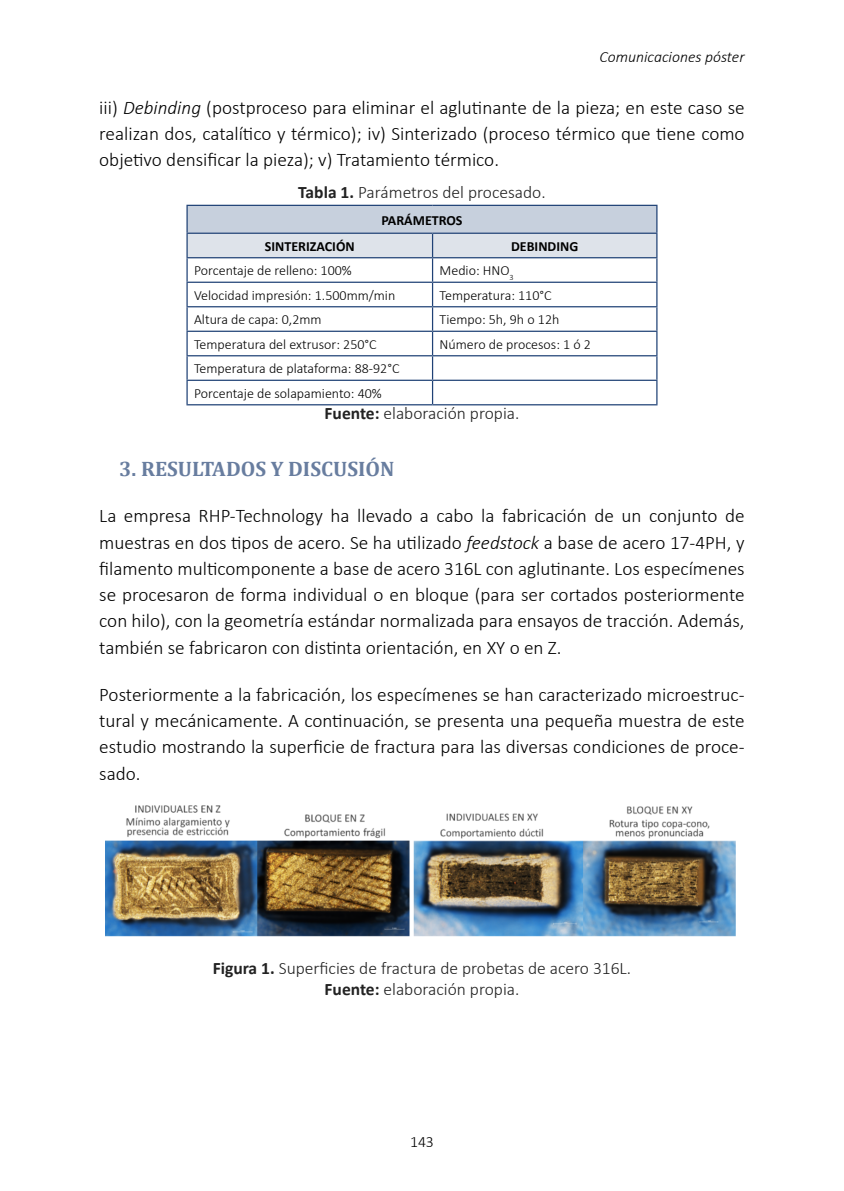
<style>
.page{position:relative;width:844px;height:1191px;background:#fff}
.page>*{position:absolute;margin:0;border:0;box-sizing:border-box;transform-origin:0 0}
.t1{font:700 21px "Cambria";color:#687d9f}
.t2{font:300 19.25px/26.2px "Calibri";color:#000;text-align:justify}
.t3{font:300 17.5px/21px "Calibri";color:#222;text-align:center}
.t4{font:italic 300 15.75px "Calibri";color:#000}
.t5{font:300 15.75px "Calibri";color:#000}
.t6{font:300 14px/24.5px "Calibri";color:#000}
.t7{font:700 14px "Calibri";color:#000}
.s1{font-style:italic}
.s2{font-weight:700}
</style>
<div class="page">
<hr style="left:186px;top:205px;width:246px;height:1px;background:#204276">
<hr style="left:186px;top:206px;width:2px;height:27px;background:#204276">
<hr style="left:432px;top:205px;width:225px;height:1px;background:#204276">
<hr style="left:186px;top:233px;width:246px;height:1px;background:#204276">
<hr style="left:186px;top:234px;width:2px;height:23px;background:#204276">
<hr style="left:186px;top:257px;width:246px;height:1px;background:#204276">
<hr style="left:186px;top:258px;width:2px;height:24px;background:#204276">
<hr style="left:186px;top:282px;width:246px;height:1px;background:#204276">
<hr style="left:186px;top:283px;width:2px;height:23px;background:#204276">
<hr style="left:186px;top:306px;width:246px;height:1px;background:#204276">
<hr style="left:186px;top:307px;width:2px;height:24px;background:#204276">
<hr style="left:186px;top:331px;width:246px;height:1px;background:#204276">
<hr style="left:186px;top:332px;width:2px;height:23px;background:#204276">
<hr style="left:186px;top:355px;width:246px;height:1px;background:#204276">
<hr style="left:186px;top:356px;width:2px;height:24px;background:#204276">
<hr style="left:186px;top:380px;width:246px;height:1px;background:#204276">
<hr style="left:186px;top:381px;width:2px;height:23px;background:#204276">
<svg style="left:187px;top:206px;width:470px;height:198px"></svg>
<hr style="left:186px;top:404px;width:246px;height:1px;background:#204276">
<hr style="left:432px;top:404px;width:225px;height:1px;background:#204276">
<img style="left:105px;top:805px;width:631px;height:132px">
<p class="t4" style="left:599px;top:47px;width:147px">Comunicaciones póster</p>
<p class="t2" style="left:99px;top:94px;width:646px">iii) <span class="s1">Debinding</span> (postproceso para eliminar el aglutinante de la pieza; en este caso se realizan dos, catalítico y térmico); iv) Sinterizado (proceso térmico que tiene como objetivo densificar la pieza); v) Tratamiento térmico.</p>
<p class="t3" style="left:298px;top:181px;width:249px"><span class="s2">Tabla 1.</span> Parámetros del procesado.</p>
<p class="t7" style="left:381px;top:210px;width:83px">PARÁMETROS</p>
<p class="t7" style="left:265px;top:236px;width:91px">SINTERIZACIÓN</p>
<p class="t7" style="left:511px;top:236px;width:69px">DEBINDING</p>
<p class="t6" style="left:194px;top:258px;width:159px">Porcentaje de relleno: 100%</p>
<p class="t6" style="left:439px;top:258px;width:76px">Medio: HNO<sub>3</sub></p>
<p class="t6" style="left:194px;top:283px;width:203px">Velocidad impresión: 1.500mm/min</p>
<p class="t6" style="left:439px;top:283px;width:114px">Temperatura: 110°C</p>
<p class="t6" style="left:194px;top:307px;width:129px">Altura de capa: 0,2mm</p>
<p class="t6" style="left:439px;top:307px;width:121px">Tiempo: 5h, 9h o 12h</p>
<p class="t6" style="left:194px;top:332px;width:184px">Temperatura del extrusor: 250°C</p>
<p class="t6" style="left:439px;top:332px;width:153px">Número de procesos: 1 ó 2</p>
<p class="t6" style="left:194px;top:356px;width:207px">Temperatura de plataforma: 88-92°C<br>Porcentaje de solapamiento: 40%</p>
<p class="t3" style="left:324px;top:403px;width:196px"><span class="s2">Fuente:</span> elaboración propia.</p>
<p class="t1" style="left:119px;top:453px;width:277px">3. RESULTADOS Y DISCUSIÓN</p>
<p class="t2" style="left:99px;top:502px;width:646px">La empresa RHP-Technology ha llevado a cabo la fabricación de un conjunto de muestras en dos tipos de acero. Se ha utilizado <span class="s1">feedstock</span> a base de acero 17-4PH, y filamento multicomponente a base de acero 316L con aglutinante. Los especímenes se procesaron de forma individual o en bloque (para ser cortados posteriormente con hilo), con la geometría estándar normalizada para ensayos de tracción. Además, también se fabricaron con distinta orientación, en XY o en Z.</p>
<p class="t2" style="left:99px;top:681px;width:646px">Posteriormente a la fabricación, los especímenes se han caracterizado microestruc&shy;tural y mecánicamente. A continuación, se presenta una pequeña muestra de este estudio mostrando la superficie de fractura para las diversas condiciones de proce&shy;sado.</p>
<p class="t3" style="left:213px;top:957px;width:420px"><span class="s2">Figura 1.</span> Superficies de fractura de probetas de acero 316L.<br><span class="s2">Fuente:</span> elaboración propia.</p>
<p class="t5" style="left:410px;top:1132px;width:25px">143</p>
</div>
